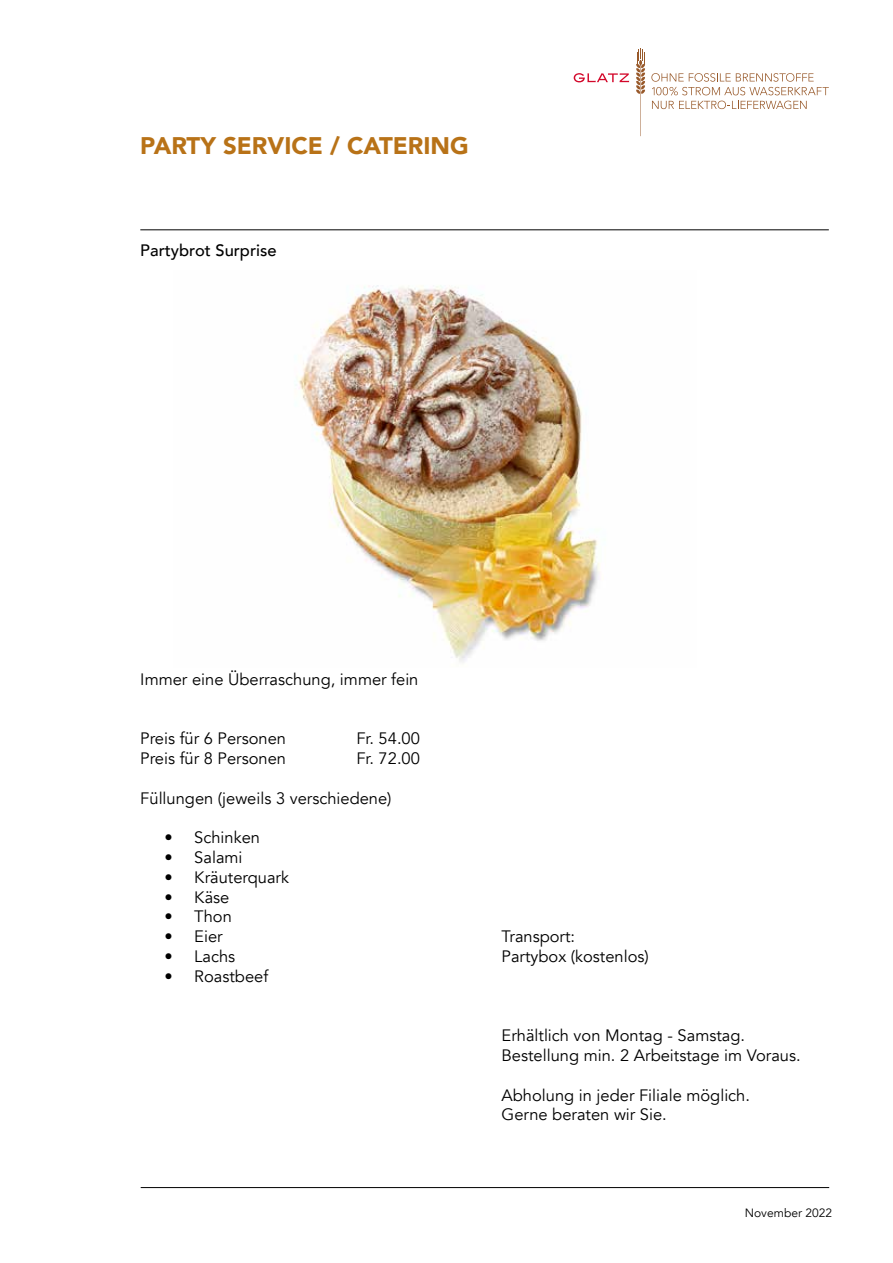
<style>
.page{position:relative;width:893px;height:1263px;background:#fff}
.page>*{position:absolute;margin:0;border:0;box-sizing:border-box;transform-origin:0 0}
.t1{font:900 24px "Avenir";color:#b87217}
.t2{font:16.5px/19.8px "Avenir";color:#000}
.t3{font:500 16.5px "Avenir";color:#000}
.t4{font:12px "Avenir";color:#000}
</style>
<div class="page">
<img style="left:295px;top:285px;width:305px;height:377px">
<hr style="left:140px;top:230px;width:689px;height:1px;background:#000">
<hr style="left:141px;top:1187px;width:688px;height:1px;background:#000">
<svg style="left:651px;top:73px;width:178px;height:36px"></svg>
<svg style="left:574px;top:73px;width:55px;height:9px"></svg>
<svg style="left:636px;top:48px;width:9px;height:88px"></svg>
<h1 class="t1" style="left:140px;top:125px;width:330px">PARTY SERVICE / CATERING</h1>
<p class="t3" style="left:140px;top:236px;width:138px">Partybrot Surprise</p>
<p class="t2" style="left:140px;top:669px;width:280px">Immer eine Überraschung, immer fein</p>
<p class="t2" style="left:140px;top:729px;width:147px">Preis für 6 Personen</p>
<p class="t2" style="left:356px;top:729px;width:65px">Fr. 54.00</p>
<p class="t2" style="left:140px;top:749px;width:147px">Preis für 8 Personen</p>
<p class="t2" style="left:356px;top:749px;width:65px">Fr. 72.00</p>
<p class="t2" style="left:140px;top:788px;width:253px">Füllungen (jeweils 3 verschiedene)</p>
<p class="t2" style="left:164px;top:828px;width:97px">• Schinken</p>
<p class="t2" style="left:164px;top:848px;width:80px">• Salami</p>
<p class="t2" style="left:164px;top:867px;width:126px">• Kräuterquark</p>
<p class="t2" style="left:164px;top:887px;width:67px">• Käse</p>
<p class="t2" style="left:164px;top:907px;width:69px">• Thon</p>
<p class="t2" style="left:164px;top:927px;width:60px">• Eier</p>
<p class="t2" style="left:164px;top:947px;width:72px">• Lachs</p>
<p class="t2" style="left:164px;top:966px;width:105px">• Roastbeef</p>
<p class="t2" style="left:502px;top:927px;width:149px">Transport:<br>Partybox (kostenlos)</p>
<p class="t2" style="left:502px;top:1026px;width:301px">Erhältlich von Montag - Samstag.<br>Bestellung min. 2 Arbeitstage im Voraus.</p>
<p class="t2" style="left:502px;top:1085px;width:250px">Abholung in jeder Filiale möglich.<br>Gerne beraten wir Sie.</p>
<p class="t4" style="left:745px;top:1205px;width:89px">November 2022</p>
</div>
